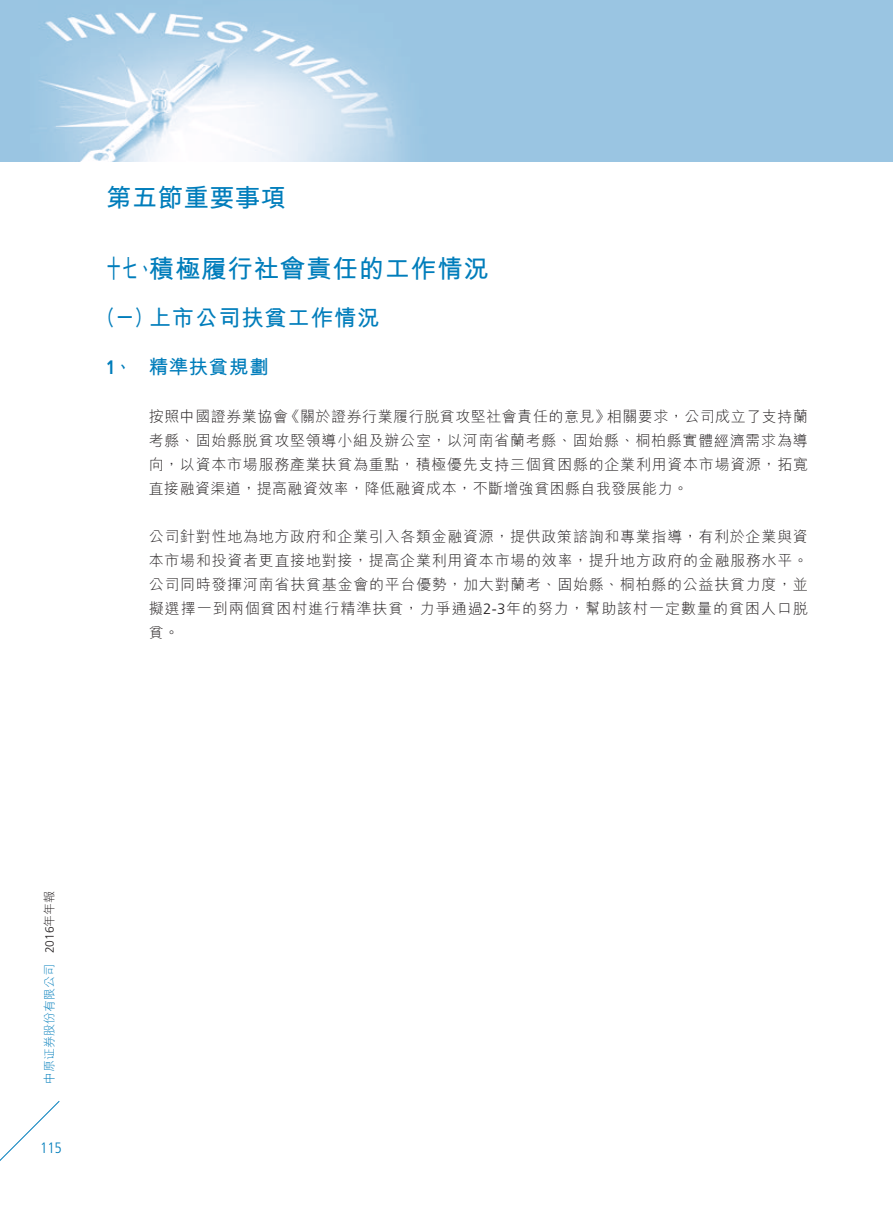
<style>
.page{position:relative;width:893px;height:1212px;background:#fff}
.page>*{position:absolute;margin:0;border:0;box-sizing:border-box;transform-origin:0 0}
.t1{font:700 25.5px "M Hei HK";letter-spacing:.03em;color:#007dbb;scale:.6 1}
.t2{font:700 25.5px "M Hei HK";letter-spacing:.01em;color:#007dbb}
.t3{font:700 22.5px "M Hei HK";letter-spacing:.03em;color:#007dbb;scale:.8 1}
.t4{font:700 19.5px "M Hei HK";letter-spacing:.03em;color:#007dbb;scale:.8 1}
.t5{font:300 15px/24px "M Hei HK";letter-spacing:.05em;color:#231f20;text-align:justify}
.t6{font:300 condensed 15px "Frutiger LT Std";color:#007dbb}
.t7{font:300 12px "M Hei HK";letter-spacing:.005em;color:#007dbb}
.s1{font-family:"Frutiger LT Std"}
.s2{font-family:"M Hei HKS"}
.s3{font-family:"Frutiger LT Std";color:#231f20}
.s4{color:#231f20}
</style>
<div class="page">
<img style="left:0;top:0;width:893px;height:162px">
<svg style="left:0;top:1101px;width:60px;height:60px"></svg>
<h1 class="t2" style="left:106px;top:179px;width:181px">第五節重要事項</h1>
<h1 class="t1" style="left:106px;top:250px;width:639px">十七、積極履行社會責任的工作情況</h1>
<h2 class="t3" style="left:97px;top:301px;width:354px">（一）上市公司扶貧工作情況</h2>
<h3 class="t4" style="left:106px;top:353px;width:204px"><span class="s1">1</span>、 精準扶貧規劃</h3>
<p class="t5" style="left:149px;top:404px;width:661px">按照中國證券業協會《關於證券行業履行脫貧攻堅社會責任的意見》相關要求，公司成立了支持蘭考縣、固始縣脫貧攻堅領導小組及辦公室，以河南省蘭考縣、固始縣、桐柏縣實體經濟需求為導向，以資本市場服務產業扶貧為重點，積極優先支持三個貧困縣的企業利用資本市場資源，拓寬直接融資渠道，提高融資效率，降低融資成本，不斷增強貧困縣自我發展能力。</p>
<p class="t5" style="left:149px;top:524px;width:661px">公司針對性地為地方政府和企業引入各類金融資源，提供政策諮詢和專業指導，有利於企業與資本市場和投資者更直接地對接，提高企業利用資本市場的效率，提升地方政府的金融服務水平。公司同時發揮河南省扶貧基金會的平台優勢，加大對蘭考、固始縣、桐柏縣的公益扶貧力度，並擬選擇一到兩個貧困村進行精準扶貧，力爭通過<span class="s1">2-3</span>年的努力，幫助該村一定數量的貧困人口脫貧。</p>
<p class="t7" style="left:41px;top:1084px;width:195px;rotate:-90deg">中原<span class="s2">證</span>券股份有限公司 <span class="s3">2016</span><span class="s4">年年報</span></p>
<p class="t6" style="left:40px;top:1139px;width:23px">115</p>
</div>
